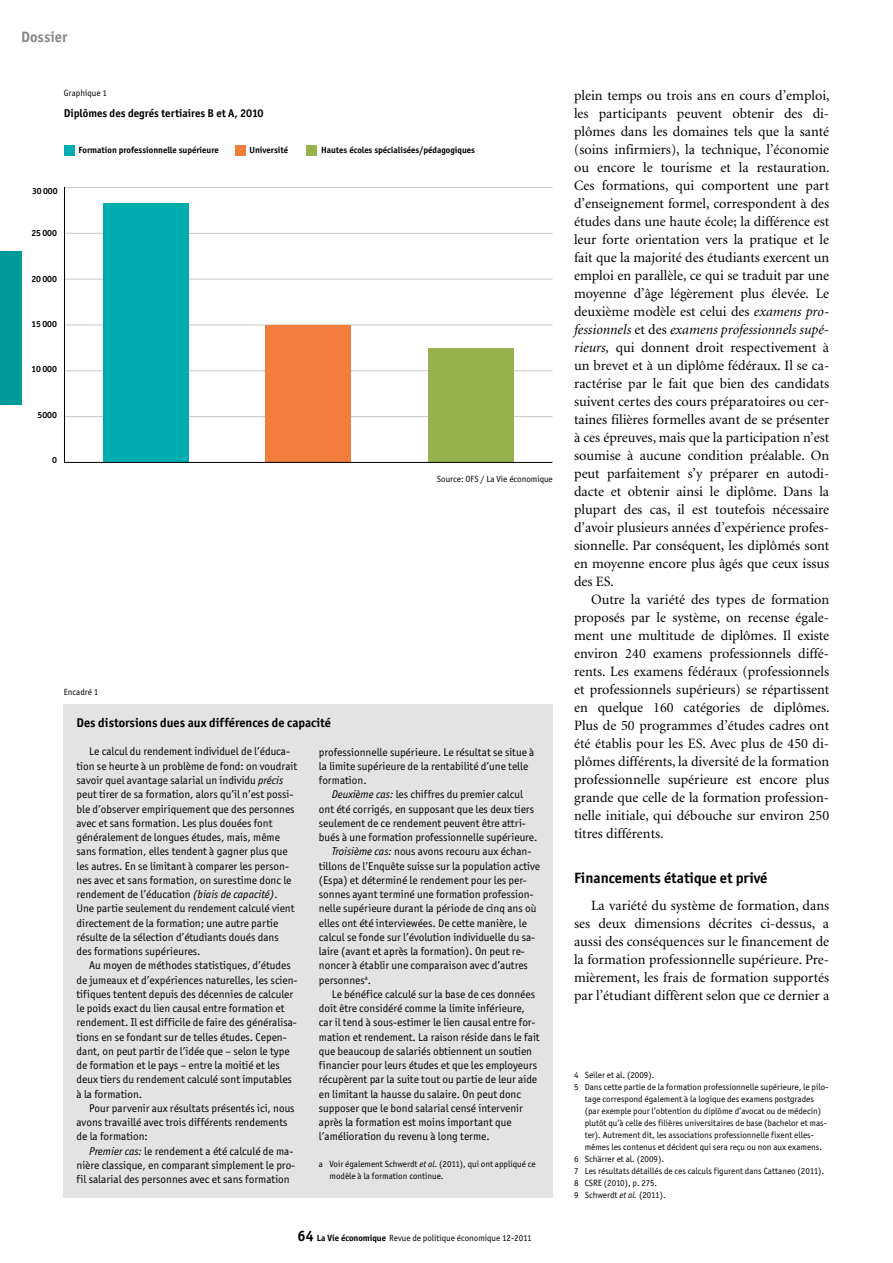
<style>
.page{position:relative;width:893px;height:1263px;background:#fff}
.page>*{position:absolute;margin:0;border:0;box-sizing:border-box;transform-origin:0 0}
.t1{font:700 15px "Officina San ITC";color:#000}
.t2{font:700 15px "Officina San ITC";color:#868786}
.t3{font:14.25px/18px "Minion";color:#000;text-align:justify}
.t4{font:700 12.75px "Officina San ITC";color:#000}
.t5{font:11.25px/14.2px "Officina San ITC";color:#000}
.t6{font:700 11.25px "Officina San ITC";color:#000}
.t7{font:9px/12px "Officina San ITC";color:#000}
.t8{font:700 9px "Officina San ITC";color:#000}
.t9{font:700 8.85px "Officina San ITC";color:#000}
.s1{font-style:italic}
.s2{font-weight:700;font-size:15px}
.s3{font-weight:700}
</style>
<div class="page">
<div style="left:0;top:252px;width:21px;height:153px;background:#009a9b"></div>
<div style="left:64px;top:704px;width:489px;height:493px;background:#e3e3e3"></div>
<div style="left:64px;top:145px;width:11px;height:10px;background:#00acaf"></div>
<div style="left:235px;top:145px;width:11px;height:10px;background:#f07e3a"></div>
<div style="left:307px;top:145px;width:10px;height:10px;background:#95b24c"></div>
<hr style="left:64px;top:416px;width:488px;height:1px;background:#c5c6c6">
<hr style="left:64px;top:370px;width:488px;height:1px;background:#c5c6c6">
<hr style="left:64px;top:325px;width:488px;height:1px;background:#c5c6c6">
<hr style="left:64px;top:279px;width:488px;height:1px;background:#c5c6c6">
<hr style="left:64px;top:233px;width:488px;height:1px;background:#c5c6c6">
<hr style="left:64px;top:187px;width:488px;height:1px;background:#c5c6c6">
<hr style="left:64px;top:187px;width:1px;height:275px;background:#000">
<div style="left:103px;top:203px;width:85px;height:259px;background:#00acaf"></div>
<div style="left:266px;top:325px;width:85px;height:137px;background:#f07e3a"></div>
<div style="left:428px;top:348px;width:85px;height:114px;background:#95b24c"></div>
<hr style="left:64px;top:462px;width:488px;height:1px;background:#000">
<h1 class="t2" style="left:21px;top:27px;width:48px">Dossier</h1>
<p class="t7" style="left:64px;top:86px;width:45px">Graphique 1</p>
<p class="t6" style="left:64px;top:106px;width:201px">Diplômes des degrés tertiaires B et A, 2010</p>
<p class="t9" style="left:32px;top:185px;width:27px">30 000</p>
<p class="t9" style="left:31px;top:228px;width:27px">25 000</p>
<p class="t9" style="left:31px;top:273px;width:27px">20 000</p>
<p class="t9" style="left:31px;top:318px;width:27px">15 000</p>
<p class="t9" style="left:31px;top:364px;width:27px">10 000</p>
<p class="t9" style="left:38px;top:409px;width:21px">5000</p>
<p class="t9" style="left:52px;top:454px;width:6px">0</p>
<p class="t8" style="left:79px;top:145px;width:142px">Formation professionnelle supérieure</p>
<p class="t8" style="left:250px;top:145px;width:40px">Université</p>
<p class="t8" style="left:321px;top:145px;width:155px">Hautes écoles spécialisées/pédagogiques</p>
<p class="t7" style="left:437px;top:473px;width:117px">Source: OFS / La Vie économique</p>
<p class="t7" style="left:64px;top:686px;width:36px">Encadré 1</p>
<p class="t4" style="left:77px;top:715px;width:256px">Des distorsions dues aux différences de capacité</p>
<p class="t5" style="left:77px;top:744px;width:222px;text-indent:13px">Le calcul du rendement individuel de l’éduca&shy;tion se heurte à un problème de fond: on voudrait savoir quel avantage salarial un individu <span class="s1">précis </span>peut tirer de sa formation, alors qu’il n’est possi&shy;ble d’observer empiriquement que des personnes avec et sans formation. Les plus douées font généralement de longues études, mais, même sans formation, elles tendent à gagner plus que les autres. En se limitant à comparer les person&shy;nes avec et sans formation, on surestime donc le rendement de l’éducation <span class="s1">(biais de capacité).<br></span>Une partie seulement du rendement calculé vient directement de la formation; une autre partie résulte de la sélection d’étudiants doués dans<br>des formations supérieures.</p>
<p class="t5" style="left:77px;top:958px;width:222px;text-indent:13px">Au moyen de méthodes statistiques, d’études de jumeaux et d’expériences naturelles, les scien&shy;tifiques tentent depuis des décennies de calculer le poids exact du lien causal entre formation et rendement. Il est difficile de faire des généralisa&shy;tions en se fondant sur de telles études. Cepen&shy;dant, on peut partir de l’idée que – selon le type de formation et le pays – entre la moitié et les deux tiers du rendement calculé sont imputables à la formation.</p>
<p class="t5" style="left:77px;top:1101px;width:220px;text-indent:13px">Pour parvenir aux résultats présentés ici, nous avons travaillé avec trois différents rendements de la formation:</p>
<p class="t5" style="left:77px;top:1144px;width:220px;text-indent:13px"><span class="s1">Premier cas:</span> le rendement a été calculé de ma&shy;nière classique, en comparant simplement le pro&shy;fil salarial des personnes avec et sans formation</p>
<p class="t5" style="left:319px;top:745px;width:217px">professionnelle supérieure. Le résultat se situe à la limite supérieure de la rentabilité d’une telle formation.</p>
<p class="t5" style="left:332px;top:787px;width:193px"><span class="s1">Deuxième cas:</span> les chiffres du premier calcul</p>
<p class="t5" style="left:319px;top:802px;width:217px">ont été corrigés, en supposant que les deux tiers</p>
<p class="t5" style="left:319px;top:816px;width:208px">seulement de ce rendement peuvent être attri-</p>
<p class="t5" style="left:319px;top:830px;width:220px">bués à une formation professionnelle supérieure.</p>
<p class="t5" style="left:332px;top:844px;width:201px"><span class="s1">Troisième cas:</span> nous avons recouru aux échan-</p>
<p class="t5" style="left:319px;top:859px;width:223px">tillons de l’Enquête suisse sur la population active</p>
<p class="t5" style="left:319px;top:873px;width:209px">(Espa) et déterminé le rendement pour les per-</p>
<p class="t5" style="left:319px;top:887px;width:216px">sonnes ayant terminé une formation profession-</p>
<p class="t5" style="left:319px;top:901px;width:219px">nelle supérieure durant la période de cinq ans où</p>
<p class="t5" style="left:319px;top:916px;width:209px">elles ont été interviewées. De cette manière, le</p>
<p class="t5" style="left:319px;top:930px;width:218px">calcul se fonde sur l’évolution individuelle du sa-</p>
<p class="t5" style="left:319px;top:944px;width:207px">laire (avant et après la formation). On peut re-</p>
<p class="t5" style="left:319px;top:958px;width:211px">noncer à établir une comparaison avec d’autres</p>
<p class="t5" style="left:319px;top:973px;width:54px">personnes<sup>a</sup>.</p>
<p class="t5" style="left:332px;top:987px;width:205px">Le bénéfice calculé sur la base de ces données</p>
<p class="t5" style="left:319px;top:1001px;width:208px">doit être considéré comme la limite inférieure,</p>
<p class="t5" style="left:319px;top:1015px;width:218px">car il tend à sous-estimer le lien causal entre for-</p>
<p class="t5" style="left:319px;top:1029px;width:222px">mation et rendement. La raison réside dans le fait</p>
<p class="t5" style="left:319px;top:1044px;width:215px">que beaucoup de salariés obtiennent un soutien</p>
<p class="t5" style="left:319px;top:1058px;width:220px">financier pour leurs études et que les employeurs</p>
<p class="t5" style="left:319px;top:1072px;width:220px">récupèrent par la suite tout ou partie de leur aide</p>
<p class="t5" style="left:319px;top:1086px;width:204px">en limitant la hausse du salaire. On peut donc</p>
<p class="t5" style="left:319px;top:1101px;width:206px">supposer que le bond salarial censé intervenir</p>
<p class="t5" style="left:319px;top:1115px;width:194px">après la formation est moins important que</p>
<p class="t5" style="left:319px;top:1129px;width:172px">l’amélioration du revenu à long terme.</p>
<p class="t7" style="left:330px;top:1157px;width:207px;text-indent:-11px">a Voir également Schwerdt <span class="s1">et al.</span> (2011), qui ont appliqué ce modèle à la formation continue.</p>
<p class="t7" style="left:298px;top:1232px;width:235px"><span class="s2">64</span> <span class="s3">La Vie économique</span> Revue de politique économique 12-2011</p>
<p class="t3" style="left:574px;top:86px;width:257px">plein temps ou trois ans en cours d’emploi, les participants peuvent obtenir des di&shy;plômes dans les domaines tels que la santé (soins infirmiers), la technique, l’économie ou encore le tourisme et la restauration.<br>Ces formations, qui comportent une part d’enseignement formel, correspondent à des études dans une haute école; la différence est leur forte orientation vers la pratique et le fait que la majorité des étudiants exercent un emploi en parallèle, ce qui se traduit par une moyenne d’âge légèrement plus élevée. Le deuxième modèle est celui des <span class="s1">examens pro&shy;fessionnels</span> et des <span class="s1">examens professionnels supé&shy;rieurs,</span> qui donnent droit respectivement à un brevet et à un diplôme fédéraux. Il se ca&shy;ractérise par le fait que bien des candidats suivent certes des cours préparatoires ou cer&shy;taines filières formelles avant de se présenter à ces épreuves, mais que la participation n’est soumise à aucune condition préalable. On peut parfaitement s’y préparer en autodi&shy;dacte et obtenir ainsi le diplôme. Dans la plupart des cas, il est toutefois nécessaire d’avoir plusieurs années d’expérience profes&shy;sionnelle. Par conséquent, les diplômés sont en moyenne encore plus âgés que ceux issus des ES.</p>
<p class="t3" style="left:574px;top:590px;width:257px;text-indent:17px">Outre la variété des types de formation proposés par le système, on recense égale&shy;ment une multitude de diplômes. Il existe environ 240 examens professionnels diffé&shy;rents. Les examens fédéraux (professionnels et professionnels supérieurs) se répartissent en quelque 160 catégories de diplômes.<br>Plus de 50 programmes d’études cadres ont été établis pour les ES. Avec plus de 450 di&shy;plômes différents, la diversité de la formation professionnelle supérieure est encore plus grande que celle de la formation profession&shy;nelle initiale, qui débouche sur environ 250 titres différents.</p>
<h1 class="t1" style="left:574px;top:868px;width:195px">Financements étatique et privé</h1>
<p class="t3" style="left:574px;top:896px;width:257px;text-indent:17px">La variété du système de formation, dans ses deux dimensions décrites ci-dessus, a aussi des conséquences sur le financement de la formation professionnelle supérieure. Pre&shy;mièrement, les frais de formation supportés par l’étudiant diffèrent selon que ce dernier a</p>
<p class="t7" style="left:574px;top:1068px;width:82px">4 Seiler et al. (2009).</p>
<p class="t7" style="left:574px;top:1080px;width:256px">5 Dans cette partie de la formation professionnelle supérieure, le pilo-</p>
<p class="t7" style="left:585px;top:1092px;width:231px">tage correspond également à la logique des examens postgrades</p>
<p class="t7" style="left:585px;top:1104px;width:238px">(par exemple pour l’obtention du diplôme d’avocat ou de médecin)</p>
<p class="t7" style="left:585px;top:1116px;width:244px">plutôt qu’à celle des filières universitaires de base (bachelor et mas-</p>
<p class="t7" style="left:585px;top:1128px;width:231px">ter). Autrement dit, les associations professionnelle fixent elles-</p>
<p class="t7" style="left:585px;top:1140px;width:239px">mêmes les contenus et décident qui sera reçu ou non aux examens.</p>
<p class="t7" style="left:574px;top:1152px;width:92px">6 Schärrer et al. (2009).</p>
<p class="t7" style="left:574px;top:1164px;width:252px">7 Les résultats détaillés de ces calculs figurent dans Cattaneo (2011).</p>
<p class="t7" style="left:574px;top:1176px;width:85px">8 CSRE (2010), p. 275.</p>
<p class="t7" style="left:574px;top:1188px;width:93px">9 Schwerdt <span class="s1">et al.</span> (2011).</p>
</div>
